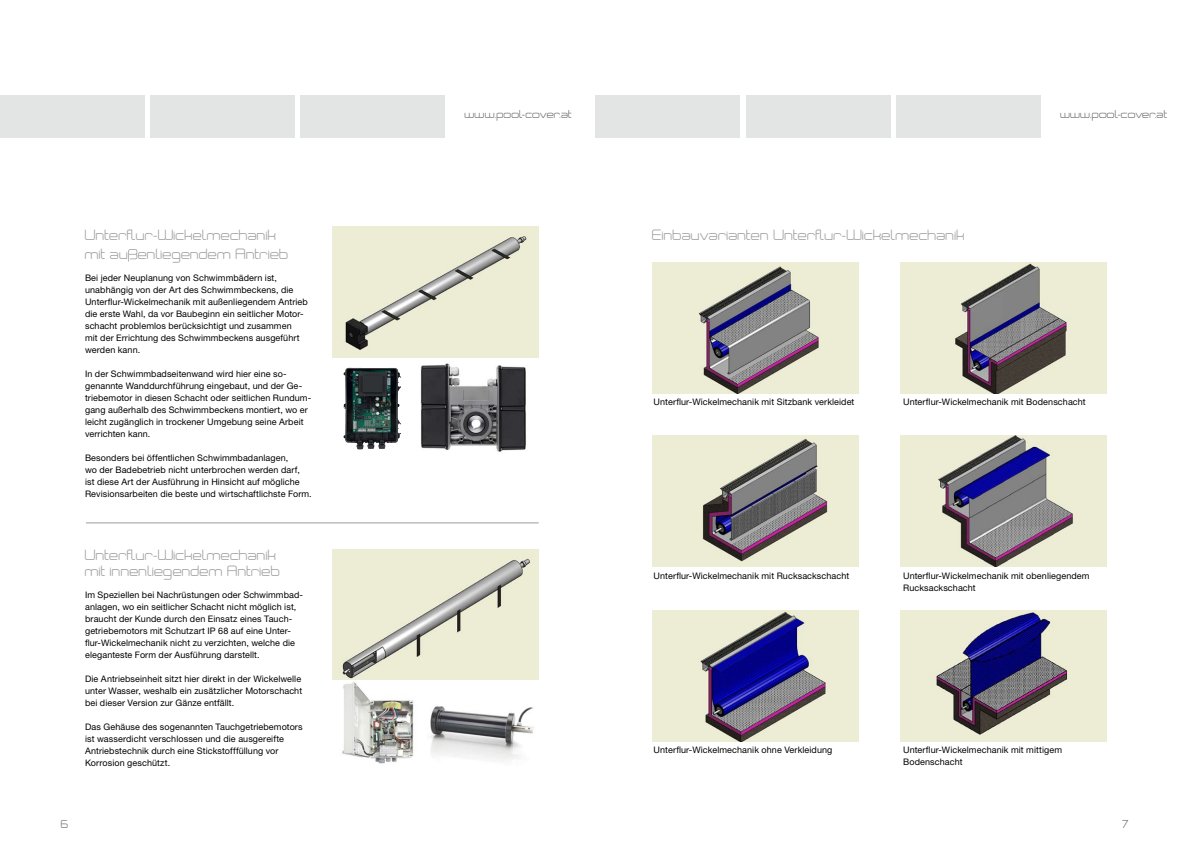
<style>
.page{position:relative;width:1191px;height:842px;background:#fff}
.page>*{position:absolute;margin:0;border:0;box-sizing:border-box;transform-origin:0 0}
.t1{font:13px/19.2px "Neogrey";letter-spacing:-.005em;color:#9c9d9f}
.t2{font:10px "Neogrey";letter-spacing:.005em;color:#646567}
.t3{font:9px/12px "Helvetica Neue";letter-spacing:.01em;color:#000}
</style>
<div class="page">
<div style="left:300px;top:96px;width:145px;height:42px;background:#e3e4e4"></div>
<div style="left:0;top:96px;width:145px;height:42px;background:#e3e4e4"></div>
<div style="left:150px;top:96px;width:145px;height:42px;background:#e3e4e4"></div>
<div style="left:896px;top:96px;width:144px;height:42px;background:#e3e4e4"></div>
<div style="left:595px;top:96px;width:145px;height:42px;background:#e3e4e4"></div>
<div style="left:746px;top:96px;width:144px;height:42px;background:#e3e4e4"></div>
<svg style="left:128px;top:249px;width:9px;height:13px"></svg>
<hr style="left:86px;top:523px;width:453px;height:1px;background:#9c9d9f">
<img style="left:332px;top:227px;width:206px;height:130px">
<img style="left:343px;top:368px;width:58px;height:75px">
<img style="left:420px;top:363px;width:106px;height:89px">
<img style="left:332px;top:550px;width:206px;height:130px">
<img style="left:430px;top:706px;width:104px;height:54px">
<img style="left:342px;top:682px;width:72px;height:82px">
<img style="left:900px;top:263px;width:206px;height:130px">
<img style="left:652px;top:263px;width:206px;height:130px">
<img style="left:652px;top:436px;width:206px;height:130px">
<img style="left:900px;top:436px;width:206px;height:130px">
<img style="left:652px;top:611px;width:206px;height:130px">
<img style="left:900px;top:611px;width:206px;height:130px">
<h1 class="t1" style="left:85px;top:226px;width:205px">Unterflur-Wickelmechanik mit au enliegendem Antrieb</h1>
<p class="t3" style="left:85px;top:271px;width:224px">Bei jeder Neuplanung von Schwimmbädern ist, unabhängig von der Art des Schwimmbeckens, die Unterflur-Wickelmechanik mit außenliegendem Antrieb die erste Wahl, da vor Baubeginn ein seitlicher Motor&shy;schacht problemlos berücksichtigt und zusammen<br>mit der Errichtung des Schwimmbeckens ausgeführt werden kann.</p>
<p class="t3" style="left:85px;top:367px;width:228px">In der Schwimmbadseitenwand wird hier eine so&shy;genannte Wanddurchführung eingebaut, und der Ge&shy;triebemotor in diesen Schacht oder seitlichen Rundum&shy;gang außerhalb des Schwimmbeckens montiert, wo er leicht zugänglich in trockener Umgebung seine Arbeit verrichten kann.</p>
<p class="t3" style="left:85px;top:451px;width:228px">Besonders bei öffentlichen Schwimmbadanlagen,<br>wo der Badebetrieb nicht unterbrochen werden darf,<br>ist diese Art der Ausführung in Hinsicht auf mögliche Revisionsarbeiten die beste und wirtschaftlichste Form.</p>
<h1 class="t1" style="left:85px;top:548px;width:197px;line-height:15.6px">Unterflur-Wickelmechanik mit innenliegendem Antrieb</h1>
<p class="t3" style="left:85px;top:588px;width:219px">Im Speziellen bei Nachrüstungen oder Schwimmbad&shy;anlagen, wo ein seitlicher Schacht nicht möglich ist, braucht der Kunde durch den Einsatz eines Tauch&shy;getriebemotors mit Schutzart IP 68 auf eine Unter&shy;flur-Wickelmechanik nicht zu verzichten, welche die eleganteste Form der Ausführung darstellt.</p>
<p class="t3" style="left:85px;top:672px;width:219px;text-align:justify">Die Antriebseinheit sitzt hier direkt in der Wickelwelle unter Wasser, weshalb ein zusätzlicher Motorschacht bei dieser Version zur Gänze entfällt.</p>
<p class="t3" style="left:85px;top:720px;width:219px">Das Gehäuse des sogenannten Tauchgetriebemotors ist wasserdicht verschlossen und die ausgereifte Antriebstechnik durch eine Stickstofffüllung vor Korrosion geschützt.</p>
<p class="t2" style="left:465px;top:108px;width:109px">www.pool-cover.at</p>
<p class="t2" style="left:1060px;top:108px;width:109px">www.pool-cover.at</p>
<h1 class="t1" style="left:652px;top:226px;width:314px">Einbauvarianten Unterflur-Wickelmechanik</h1>
<p class="t3" style="left:653px;top:396px;width:202px">Unterflur-Wickelmechanik mit Sitzbank verkleidet</p>
<p class="t3" style="left:903px;top:396px;width:184px">Unterflur-Wickelmechanik mit Bodenschacht</p>
<p class="t3" style="left:653px;top:570px;width:197px">Unterflur-Wickelmechanik mit Rucksackschacht</p>
<p class="t3" style="left:903px;top:570px;width:188px">Unterflur-Wickelmechanik mit obenliegendem<br>Rucksackschacht</p>
<p class="t3" style="left:653px;top:744px;width:180px">Unterflur-Wickelmechanik ohne Verkleidung</p>
<p class="t3" style="left:903px;top:744px;width:160px">Unterflur-Wickelmechanik mit mittigem<br>Bodenschacht</p>
</div>
